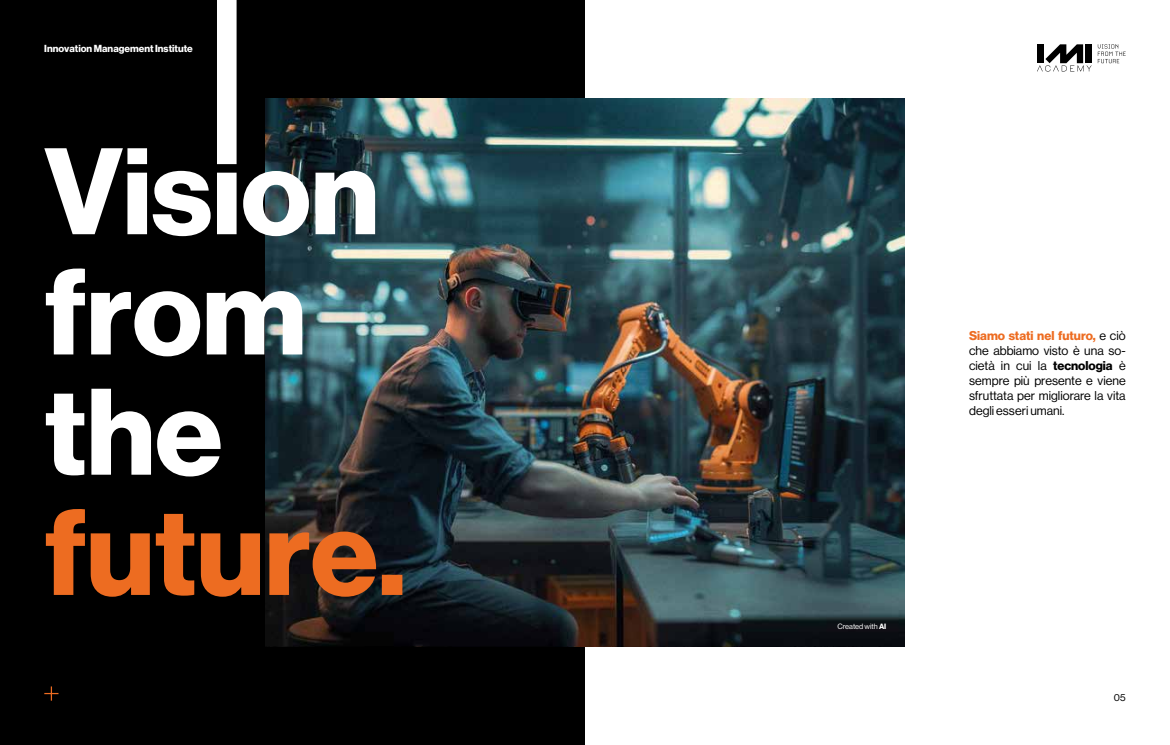
<style>
.page{position:relative;width:1170px;height:745px;background:#fff}
.page>*{position:absolute;margin:0;border:0;box-sizing:border-box;transform-origin:0 0}
.t1{font:12.5px/15px "N Haas Grotesk DS Pro 55 Rg";color:#000;text-align:justify}
.t2{font:12.5px "N Haas Grotesk DS Pro 75 Bd";color:#ed6c21}
.t3{font:10px "N Haas Grotesk DS Pro 75 Bd";color:#fff}
.t4{font:10px "N Haas Grotesk DS Pro 55 Rg";color:#000}
.t5{font:7.5px "N Haas Grotesk DS Pro 55 Rg";color:#fff}
.s1{font-family:"N Haas Grotesk DS Pro 75 Bd"}
.s2{font-family:"N Haas Grotesk DS Pro 55 Rg";color:#000}
</style>
<div class="page">
<div style="left:0;top:0;width:585px;height:744px;background:#000"></div>
<img style="left:266px;top:98px;width:638px;height:548px">
<svg style="left:46px;top:508px;width:356px;height:88px"></svg>
<svg style="left:46px;top:388px;width:175px;height:88px"></svg>
<svg style="left:46px;top:267px;width:256px;height:89px"></svg>
<svg style="left:44px;top:0;width:331px;height:236px"></svg>
<svg style="left:44px;top:686px;width:14px;height:14px"></svg>
<svg style="left:1037px;top:44px;width:54px;height:28px"></svg>
<svg style="left:1097px;top:44px;width:28px;height:19px"></svg>
<p class="t3" style="left:44px;top:43px;width:150px">Innovation Management Institute</p>
<p class="t5" style="left:837px;top:621px;width:50px">Created with <span class="s1">AI</span></p>
<p class="t2" style="left:969px;top:328px;width:158px">Siamo stati nel futuro, <span class="s2">e ciò</span></p>
<p class="t1" style="left:969px;top:343px;width:158px">che abbiamo visto è una so&shy;cietà in cui la <span class="s1">tecnologia</span> è sempre più presente e viene sfruttata per migliorare la vita degli esseri umani.</p>
<p class="t4" style="left:1113px;top:691px;width:13px">05</p>
</div>
